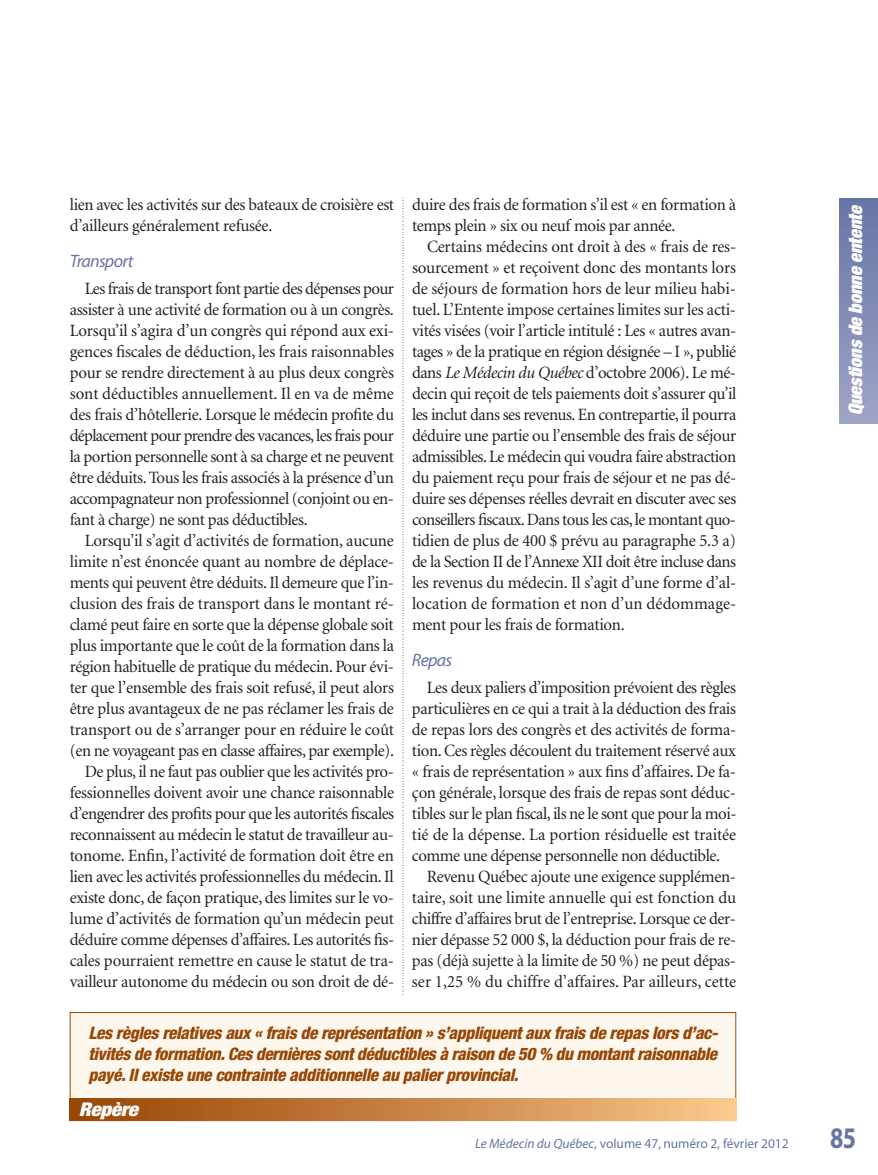
<style>
.page{position:relative;width:878px;height:1175px;background:#fff}
.page>*{position:absolute;margin:0;border:0;box-sizing:border-box;transform-origin:0 0}
.t1{font:700 30px "Myriad Pro";color:#6775a6;scale:.8 1}
.t2{font:italic 900 condensed 18.9px "Helvetica Neue";letter-spacing:-.015em;color:#fff;scale:1.11 1}
.t3{font:italic 900 expanded 18.75px "Helvetica Neue";color:#fff}
.t4{font:italic 18px "Myriad Pro";letter-spacing:-.04em;color:#6775a6}
.t5{font:17.25px/21px "Minion";letter-spacing:-.02em;color:#231f20}
.t6{font:italic 800 condensed 17.25px/21px "Helvetica Neue";letter-spacing:-.02em;color:#974705;text-align:justify}
.t7{font:17.25px "Minion";letter-spacing:.005em;color:#231f20}
.t8{font:17.25px "Minion";color:#231f20}
.t9{font:13.5px "Myriad Pro";letter-spacing:-.005em;color:#6775a6}
.s1{font-style:italic}
</style>
<div class="page">
<svg style="left:402px;top:198px;width:1px;height:794px"></svg>
<div style="left:839px;top:198px;width:39px;height:225px;background:linear-gradient(to bottom,#6775a6,#9fa4c6)"></div>
<div style="left:70px;top:1012px;width:665px;height:108px;background:#fef7ed"></div>
<div style="left:70px;top:1012px;width:666px;height:108px;border:1px solid #974705"></div>
<div style="left:70px;top:1098px;width:666px;height:22px;background:linear-gradient(to right,#954302,#fac68a)"></div>
<p class="t5" style="left:70px;top:195px;width:326px">lien avec les activités sur des bateaux de croisière est d’ail leurs généralement refusée.</p>
<p class="t4" style="left:70px;top:254px;width:65px">Transport</p>
<p class="t5" style="left:70px;top:279px;width:326px;text-align:justify;text-indent:15px">Les frais de transport font partie des dépenses pour assister à une activité de formation ou à un congrès.<br>Lorsqu’il s’agira d’un congrès qui répond aux exi&shy;gences fiscales de déduction, les frais raisonnables pour se rendre directement à au plus deux congrès sont déductibles annuellement. Il en va de même des frais d’hôtellerie. Lorsque le médecin profite du déplacement pour prendre des vacances, les frais pour la portion personnelle sont à sa charge et ne peuvent être déduits. Tous les frais associés à la présence d’un accompagnateur non professionnel (conjoint ou en&shy;fant à charge) ne sont pas déductibles.</p>
<p class="t5" style="left:70px;top:531px;width:326px;text-align:right">Lorsqu’il s’agit d’activités de formation, aucune limite n’est énoncée quant au nombre de déplace&shy;ments qui peuvent être déduits. Il demeure que l’in&shy;clusion des frais de transport dans le montant ré&shy;clamé peut faire en sorte que la dépense globale soit plus importante que le coût de la formation dans la région habituelle de pratique du médecin. Pour évi&shy;ter que l’ensemble des frais soit refusé, il peut alors être plus avantageux de ne pas réclamer les frais de transport ou de s’arranger pour en réduire le coût (en ne voyageant pas en classe affaires, par exemple).<br>De plus, il ne faut pas oublier que les activités pro&shy;fessionnelles doivent avoir une chance raisonnable d’engendrer des profits pour que les autorités fiscales reconnaissent au médecin le statut de travailleur au&shy;tonome. Enfin, l’activité de formation doit être en lien avec les activités professionnelles du médecin. Il existe donc, de façon pratique, des limites sur le vo&shy;lume d’activités de formation qu’un médecin peut déduire comme dépenses d’affaires. Les autorités fis&shy;cales pourraient remettre en cause le statut de tra&shy;vailleur autonome du médecin ou son droit de dé-</p>
<p class="t5" style="left:412px;top:195px;width:326px">duire des frais de formation s’il est « en formation à temps plein » six ou neuf mois par année.</p>
<p class="t5" style="left:412px;top:237px;width:326px;text-align:justify;text-indent:15px">Certains médecins ont droit à des « frais de res&shy;sourcement » et reçoivent donc des montants lors de séjours de formation hors de leur milieu habi&shy;tuel. L’Entente impose certaines limites sur les acti&shy;vités visées (voir l’article intitulé : Les « autres avan&shy;tages » de la pratique en région désignée – I », publié dans <span class="s1">Le Médecin du Québec</span> d’octobre 2006). Le mé&shy;decin qui reçoit de tels paiements doit s’assurer qu’il les inclut dans ses revenus. En contrepartie, il pourra déduire une partie ou l’ensemble des frais de séjour admissibles. Le médecin qui voudra faire abstraction du paiement reçu pour frais de séjour et ne pas dé&shy;duire ses dépenses réelles devrait en discuter avec ses conseillers fiscaux. Dans tous les cas, le montant quo&shy;tidien de plus de 400 $ prévu au paragraphe 5.3 a) de la Section II de l’Annexe XII doit être incluse dans les revenus du médecin. Il s’agit d’une forme d’al&shy;location de formation et non d’un dédommage&shy;ment pour les frais de formation.</p>
<p class="t4" style="left:412px;top:653px;width:42px">Repas</p>
<p class="t5" style="left:427px;top:678px;width:310px">Les deux paliers d’imposition prévoient des règles</p>
<p class="t5" style="left:412px;top:699px;width:325px">particulières en ce qui a trait à la déduction des frais</p>
<p class="t5" style="left:412px;top:720px;width:326px">de repas lors des congrès et des activités de forma-</p>
<p class="t5" style="left:412px;top:741px;width:325px">tion. Ces règles découlent du traitement réservé aux</p>
<p class="t5" style="left:412px;top:762px;width:325px">« frais de représentation » aux fins d’affaires. De fa-</p>
<p class="t5" style="left:412px;top:783px;width:325px">çon générale, lorsque des frais de repas sont déduc-</p>
<p class="t5" style="left:412px;top:804px;width:326px">tibles sur le plan fiscal, ils ne le sont que pour la moi-</p>
<p class="t5" style="left:412px;top:825px;width:326px">tié de la dépense. La portion résiduelle est traitée</p>
<p class="t5" style="left:412px;top:846px;width:309px">comme une dépense personnelle non déductible.</p>
<p class="t5" style="left:427px;top:867px;width:310px">Revenu Québec ajoute une exigence supplémen-</p>
<p class="t8" style="left:412px;top:891px;width:326px">taire, soit une limite annuelle qui est fonction du</p>
<p class="t5" style="left:412px;top:909px;width:325px">chiffre d’affaires brut de l’entreprise. Lorsque ce der-</p>
<p class="t5" style="left:412px;top:930px;width:326px">nier dépasse 52 000 $, la déduction pour frais de re-</p>
<p class="t5" style="left:412px;top:951px;width:325px">pas (déjà sujette à la limite de 50 %) ne peut dépas-</p>
<p class="t7" style="left:412px;top:975px;width:325px">ser 1,25 % du chiffre d’affaires. Par ailleurs, cette</p>
<p class="t6" style="left:88px;top:1024px;width:630px">Les règles relatives aux « frais de représentation » s’appliquent aux frais de repas lors d’ac&shy;tivités de formation. Ces dernières sont déductibles à raison de 50 % du montant raisonnable payé. Il existe une contrainte additionnelle au palier provincial.</p>
<p class="t2" style="left:79px;top:1102px;width:55px">Repère</p>
<p class="t9" style="left:475px;top:1138px;width:315px"><span class="s1">Le Médecin du Québec,</span> volume 47, numéro 2, février 2012</p>
<p class="t3" style="left:848px;top:415px;width:212px;rotate:-90deg">Questions de bonne entente</p>
<h1 class="t1" style="left:830px;top:1126px;width:34px">85</h1>
</div>
